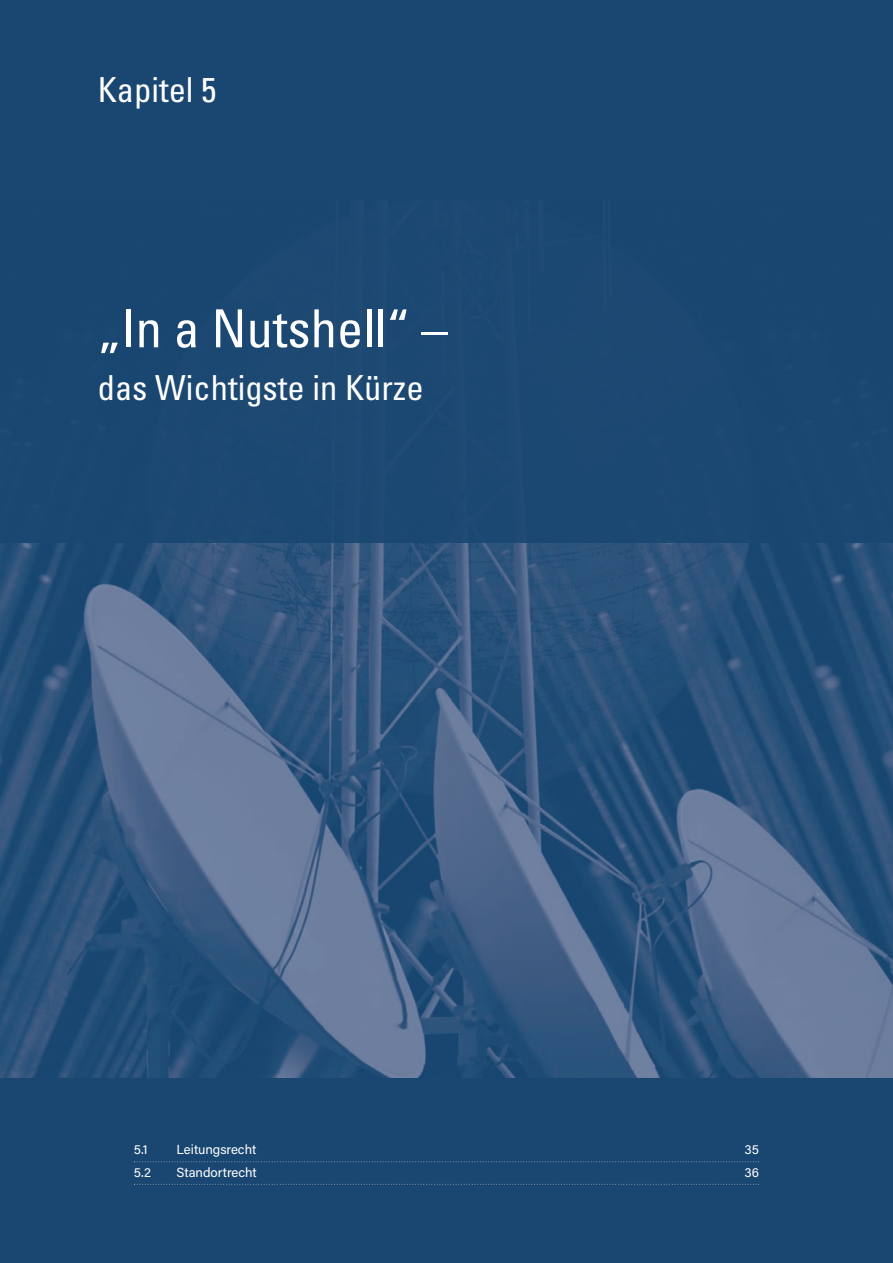
<style>
.page{position:relative;width:893px;height:1263px;background:#fff}
.page>*{position:absolute;margin:0;border:0;box-sizing:border-box;transform-origin:0 0}
.t1{font:condensed 52.5px "Univers";color:#fff}
.t2{font:condensed 34.5px "Univers";color:#fff}
.t3{font:13.2px "Acumin Pro";color:#fff}
</style>
<div class="page">
<img style="left:0;top:542px;width:893px;height:536px">
<div style="left:0;top:0;width:893px;height:200px;background:#194771"></div>
<div style="left:0;top:1078px;width:893px;height:185px;background:#194771"></div>
<div style="left:0;top:185px;width:893px;height:357px;background:#194771"></div>
<svg style="left:134px;top:1161px;width:625px;height:1px"></svg>
<svg style="left:134px;top:1184px;width:625px;height:1px"></svg>
<p class="t2" style="left:98px;top:77px;width:120px">Kapitel 5</p>
<p class="t1" style="left:98px;top:309px;width:351px">„In a Nutshell“ –</p>
<p class="t2" style="left:98px;top:375px;width:327px">das Wichtigste in Kürze</p>
<p class="t3" style="left:134px;top:1145px;width:15px">5.1</p>
<p class="t3" style="left:176px;top:1145px;width:81px">Leitungsrecht</p>
<p class="t3" style="left:745px;top:1145px;width:16px">35</p>
<p class="t3" style="left:134px;top:1167px;width:19px">5.2</p>
<p class="t3" style="left:176px;top:1167px;width:82px">Standortrecht</p>
<p class="t3" style="left:744px;top:1167px;width:16px">36</p>
</div>
